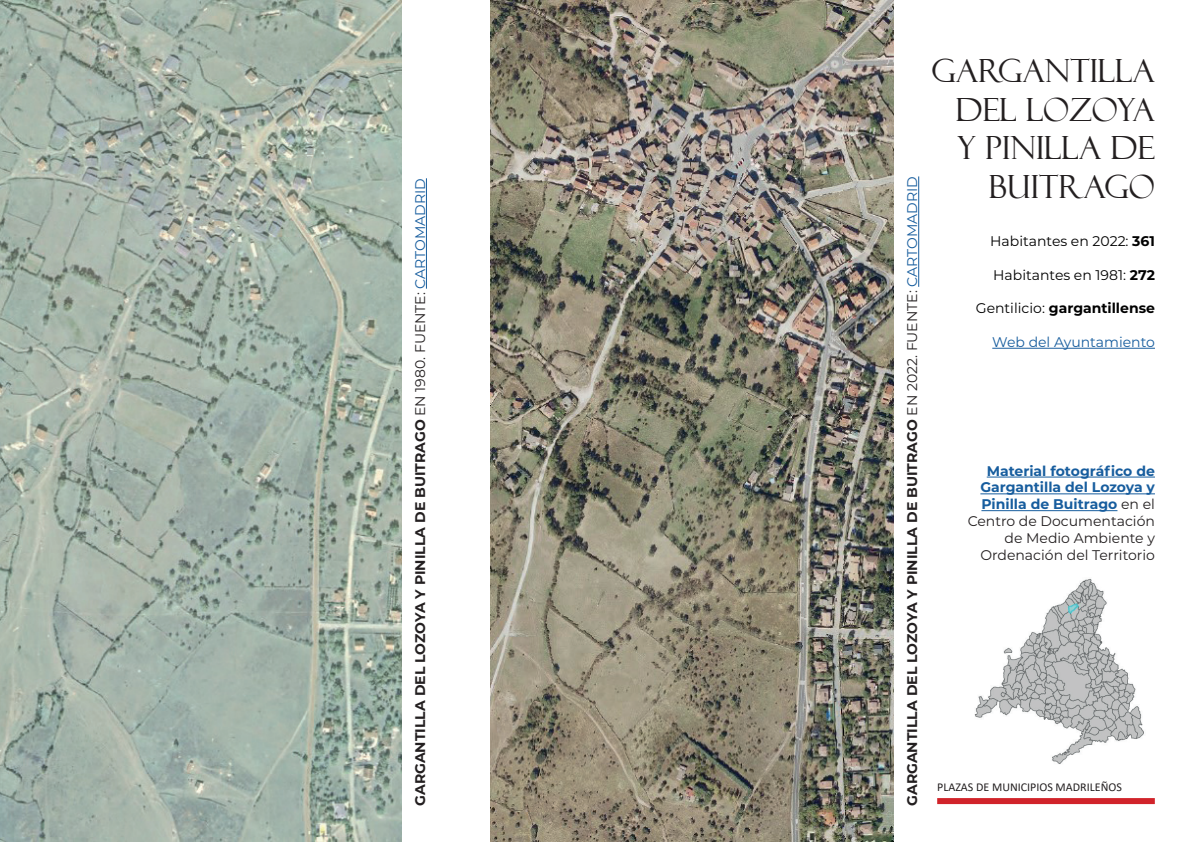
<style>
.page{position:relative;width:1191px;height:842px;background:#fff}
.page>*{position:absolute;margin:0;border:0;box-sizing:border-box;transform-origin:0 0}
.t1{font:32px/38.4px "Felix Titling";color:#231f20;text-align:right}
.t2{font:700 14px "Montserrat";color:#231f20}
.t3{font:14px/16.8px "Montserrat";color:#231f20;text-align:right}
.t4{font:14px "Montserrat";color:#000}
.t5{font:700 14px "Montserrat";color:#000}
.t6{font:14px "Montserrat";color:#175d9e}
.t7{font:12px "Calibri";color:#231f20}
.s1{font-weight:400}
.s2{font-weight:400;color:#175d9e}
.s3{font-weight:700}
.s4{font-weight:700;color:#175d9e}
</style>
<div class="page">
<div style="left:937px;top:798px;width:217px;height:6px;background:#d1232a"></div>
<img style="left:0;top:0;width:402px;height:842px">
<img style="left:490px;top:0;width:403px;height:842px">
<img style="left:974px;top:578px;width:170px;height:186px">
<hr style="left:992px;top:348px;width:163px;height:1px;background:#175d9e">
<hr style="left:986px;top:477px;width:169px;height:1px;background:#175d9e">
<hr style="left:980px;top:493px;width:175px;height:1px;background:#175d9e">
<hr style="left:981px;top:510px;width:136px;height:1px;background:#175d9e">
<hr style="left:426px;top:178px;width:1px;height:111px;background:#175d9e">
<hr style="left:918px;top:176px;width:1px;height:111px;background:#175d9e">
<p class="t2" style="left:410px;top:806px;width:629px;rotate:-90deg">GARGANTILLA DEL LOZOYA Y PINILLA DE BUITRAGO <span class="s1">EN 1980. FUENTE:</span> <span class="s2">CARTOMADRID</span></p>
<p class="t2" style="left:902px;top:806px;width:631px;rotate:-90deg">GARGANTILLA DEL LOZOYA Y PINILLA DE BUITRAGO <span class="s1">EN 2022. FUENTE:</span> <span class="s2">CARTOMADRID</span></p>
<p class="t1" style="left:931px;top:52px;width:225px">GARGANTILLA<br>DEL LOZOYA<br>Y PINILLA DE<br>BUITRAGO</p>
<p class="t4" style="left:990px;top:231px;width:166px">Habitantes en 2022: <span class="s3">361</span></p>
<p class="t4" style="left:993px;top:265px;width:163px">Habitantes en 1981: <span class="s3">272</span></p>
<p class="t5" style="left:975px;top:298px;width:181px"><span class="s1">Gentilicio:</span> gargantillense</p>
<p class="t6" style="left:992px;top:332px;width:164px">Web del Ayuntamiento</p>
<p class="t3" style="left:967px;top:462px;width:189px"><span class="s4">Material fotográfico de<br>Gargantilla del Lozoya y<br>Pinilla de Buitrago</span> en el<br>Centro de Documentación de Medio Ambiente y<br>Ordenación del Territorio</p>
<p class="t7" style="left:937px;top:778px;width:186px">PLAZAS DE MUNICIPIOS MADRILEÑOS</p>
</div>
